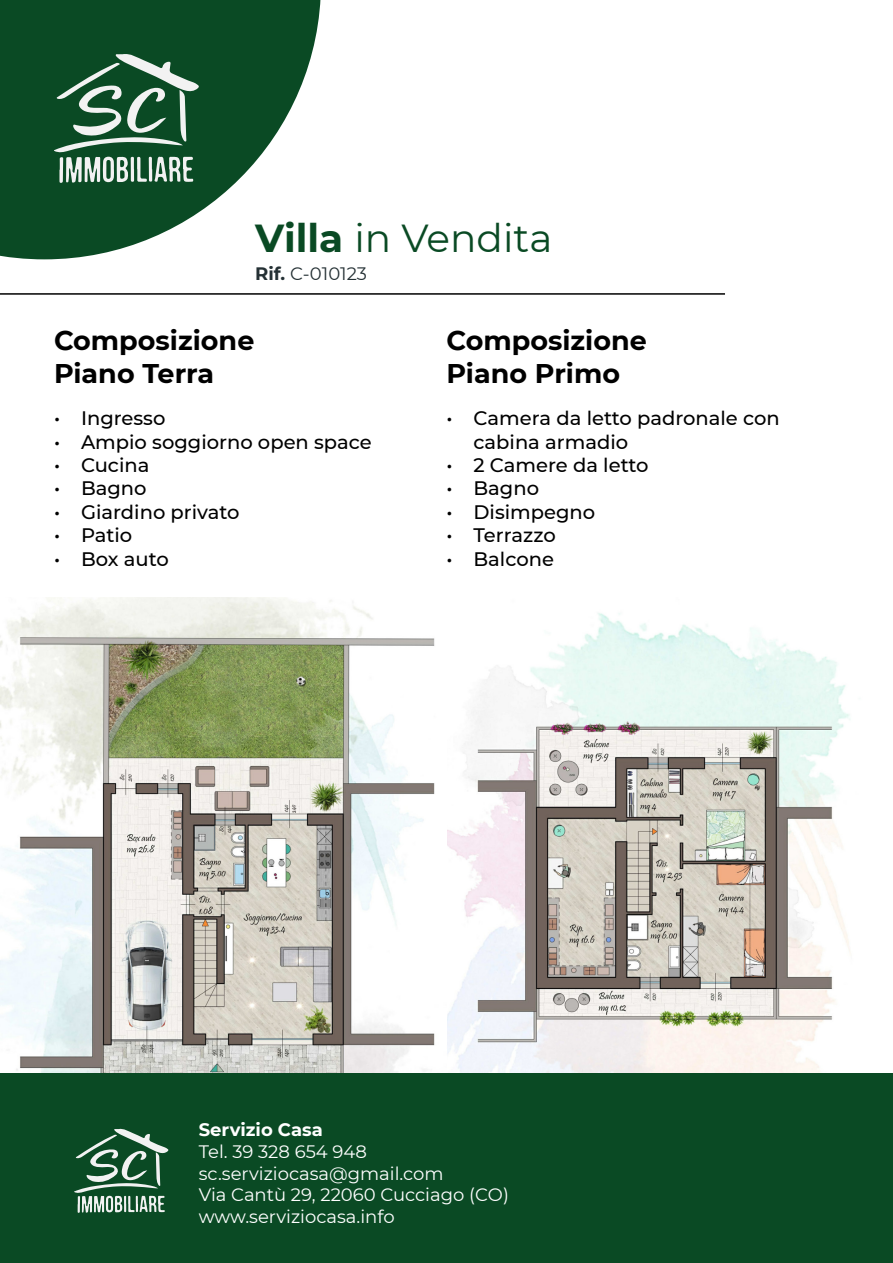
<style>
.page{position:relative;width:893px;height:1263px;background:#fff}
.page>*{position:absolute;margin:0;border:0;box-sizing:border-box;transform-origin:0 0}
.t1{font:39px "Montserrat";color:#0a4a24}
.t2{font:700 27px "Montserrat";color:#000}
.t3{font:500 19.5px/23.4px "Montserrat";color:#000}
.t4{font:18px "Montserrat";color:#fff}
.t5{font:18px "Montserrat";color:#243034}
.t6{font:700 18px "Montserrat";color:#fff}
.s1{font-weight:700}
</style>
<div class="page">
<img style="left:446px;top:613px;width:447px;height:461px">
<svg style="left:0;top:598px;width:446px;height:476px"></svg>
<hr style="left:0;top:293px;width:725px;height:2px;background:#000">
<svg style="left:0;top:0;width:321px;height:260px"></svg>
<svg style="left:54px;top:53px;width:145px;height:130px"></svg>
<div style="left:0;top:1074px;width:893px;height:189px;background:#0a4a24"></div>
<svg style="left:74px;top:1128px;width:95px;height:85px"></svg>
<p class="t1" style="left:255px;top:211px;width:299px"><span class="s1">Villa</span> in Vendita</p>
<p class="t5" style="left:255px;top:261px;width:113px"><span class="s1">Rif.</span> C-010123</p>
<p class="t2" style="left:54px;top:321px;width:202px">Composizione</p>
<p class="t2" style="left:54px;top:353px;width:162px">Piano Terra</p>
<p class="t3" style="left:54px;top:406px;width:113px">• Ingresso</p>
<p class="t3" style="left:54px;top:429px;width:319px">• Ampio soggiorno open space</p>
<p class="t3" style="left:54px;top:453px;width:97px">• Cucina</p>
<p class="t3" style="left:54px;top:476px;width:94px">• Bagno</p>
<p class="t3" style="left:54px;top:499px;width:187px">• Giardino privato</p>
<p class="t3" style="left:54px;top:523px;width:80px">• Patio</p>
<p class="t3" style="left:54px;top:546px;width:116px">• Box auto</p>
<p class="t2" style="left:446px;top:321px;width:202px">Composizione</p>
<p class="t2" style="left:446px;top:353px;width:175px">Piano Primo</p>
<p class="t3" style="left:473px;top:406px;width:308px;text-indent:-27px">• Camera da letto padronale con cabina armadio</p>
<p class="t3" style="left:446px;top:453px;width:204px">• 2 Camere da letto</p>
<p class="t3" style="left:446px;top:476px;width:94px">• Bagno</p>
<p class="t3" style="left:446px;top:499px;width:150px">• Disimpegno</p>
<p class="t3" style="left:446px;top:523px;width:111px">• Terrazzo</p>
<p class="t3" style="left:446px;top:546px;width:109px">• Balcone</p>
<p class="t6" style="left:199px;top:1117px;width:126px">Servizio Casa</p>
<p class="t4" style="left:199px;top:1139px;width:170px">Tel. 39 328 654 948</p>
<p class="t4" style="left:199px;top:1161px;width:246px">sc.serviziocasa@gmail.com</p>
<p class="t4" style="left:199px;top:1182px;width:312px">Via Cantù 29, 22060 Cucciago (CO)</p>
<p class="t4" style="left:199px;top:1204px;width:197px">www.serviziocasa.info</p>
</div>
